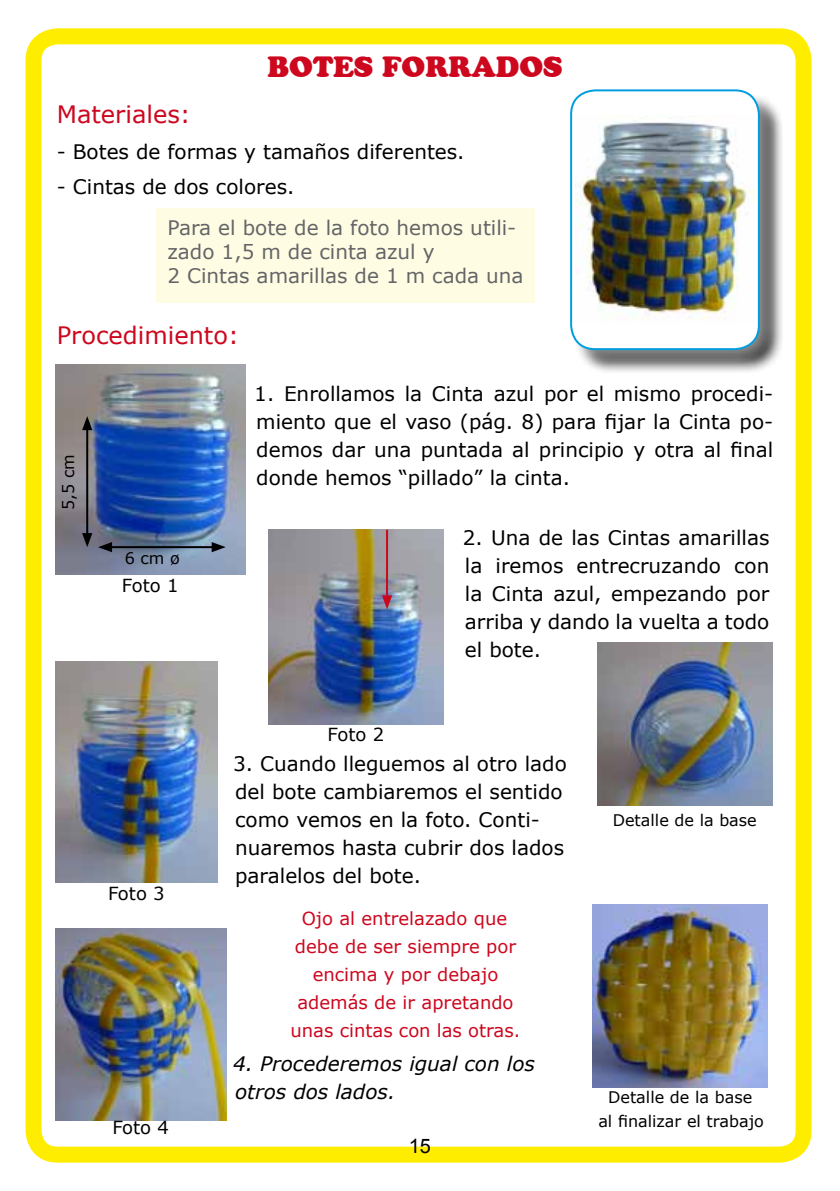
<style>
.page{position:relative;width:840px;height:1191px;background:#fff}
.page>*{position:absolute;margin:0;border:0;box-sizing:border-box;transform-origin:0 0}
.t1{font:28px "Cooper BT Black Headline";color:#cd071e}
.t2{font:24px "Verdana";color:#cd071e}
.t3{font:20px/28px "Verdana";color:#000;text-align:justify}
.t4{font:20px/24px "Verdana";color:#646567}
.t5{font:italic 20px/28px "Verdana";color:#000}
.t6{font:20px "Arial";color:#000}
.t7{font:18px/28px "Verdana";color:#cd071e;text-align:center}
.t8{font:18px "Verdana";color:#000}
.t9{font:16px/24px "Verdana";color:#000;text-align:center}
</style>
<div class="page">
<div style="left:26px;top:28px;width:785px;height:1134px;border:16px solid #ffed00;border-radius:24px"></div>
<img style="left:597px;top:642px;width:175px;height:163px">
<img style="left:55px;top:661px;width:162px;height:221px">
<img style="left:55px;top:928px;width:171px;height:192px">
<img style="left:55px;top:364px;width:190px;height:211px">
<hr style="left:109px;top:546px;width:106px;height:2px;background:#000">
<svg style="left:98px;top:542px;width:14px;height:10px"></svg>
<svg style="left:211px;top:542px;width:14px;height:10px"></svg>
<hr style="left:86px;top:427px;width:2px;height:109px;background:#000">
<svg style="left:82px;top:416px;width:10px;height:14px"></svg>
<svg style="left:82px;top:533px;width:10px;height:14px"></svg>
<img style="left:268px;top:530px;width:175px;height:194px">
<hr style="left:386px;top:530px;width:2px;height:68px;background:#cd071e">
<svg style="left:382px;top:595px;width:10px;height:14px"></svg>
<img style="left:592px;top:904px;width:175px;height:183px">
<div style="left:156px;top:208px;width:378px;height:95px;background:#fffce4"></div>
<div style="left:572px;top:92px;width:212px;height:283px;background:#000;opacity:.75"></div>
<div style="left:554px;top:74px;width:218px;height:289px;background:#fff;opacity:.75"></div>
<div style="left:570px;top:90px;width:188px;height:259px;background:#fff;border-radius:24px"></div>
<div style="left:569px;top:89px;width:190px;height:261px;border:2px solid #009ee0;border-radius:24px"></div>
<img style="left:575px;top:122px;width:178px;height:198px">
<h1 class="t1" style="left:267px;top:50px;width:296px">BOTES FORRADOS</h1>
<p class="t2" style="left:57px;top:98px;width:135px">Materiales:</p>
<p class="t3" style="left:57px;top:137px;width:409px">- Botes de formas y tamaños diferentes.</p>
<p class="t3" style="left:57px;top:172px;width:239px">- Cintas de dos colores.</p>
<p class="t4" style="left:167px;top:215px;width:357px">Para el bote de la foto hemos utili&shy;zado 1,5 m de cinta azul y<br>2 Cintas amarillas de 1 m cada una</p>
<p class="t2" style="left:57px;top:318px;width:183px">Procedimiento:</p>
<p class="t9" style="left:56px;top:510px;width:57px;rotate:-90deg">5,5 cm</p>
<p class="t9" style="left:125px;top:546px;width:57px">6 cm ø</p>
<p class="t8" style="left:122px;top:573px;width:58px">Foto 1</p>
<p class="t3" style="left:254px;top:379px;width:520px">1. Enrollamos la Cinta azul por el mismo procedi&shy;miento que el vaso (pág. 8) para fijar la Cinta po&shy;demos dar una puntada al principio y otra al final donde hemos “pillado” la cinta.</p>
<p class="t3" style="left:462px;top:523px;width:308px">2. Una de las Cintas amarillas la iremos entrecruzando con la Cinta azul, empezando por arriba y dando la vuelta a todo el bote.</p>
<p class="t8" style="left:327px;top:722px;width:58px">Foto 2</p>
<p class="t8" style="left:108px;top:881px;width:58px">Foto 3</p>
<p class="t8" style="left:112px;top:1115px;width:58px">Foto 4</p>
<p class="t3" style="left:233px;top:749px;width:335px;text-align:left">3. Cuando lleguemos al otro lado del bote cambiaremos el sentido como vemos en la foto. Conti&shy;nuaremos hasta cubrir dos lados paralelos del bote.</p>
<p class="t7" style="left:290px;top:904px;width:231px">Ojo al entrelazado que debe de ser siempre por encima y por debajo además de ir apretando unas cintas con las otras.</p>
<p class="t5" style="left:233px;top:1049px;width:303px">4. Procederemos igual con los otros dos lados.</p>
<p class="t6" style="left:408px;top:1133px;width:24px">15</p>
<p class="t9" style="left:612px;top:808px;width:145px">Detalle de la base</p>
<p class="t9" style="left:598px;top:1084px;width:167px">Detalle de la base<br>al finalizar el trabajo</p>
</div>
